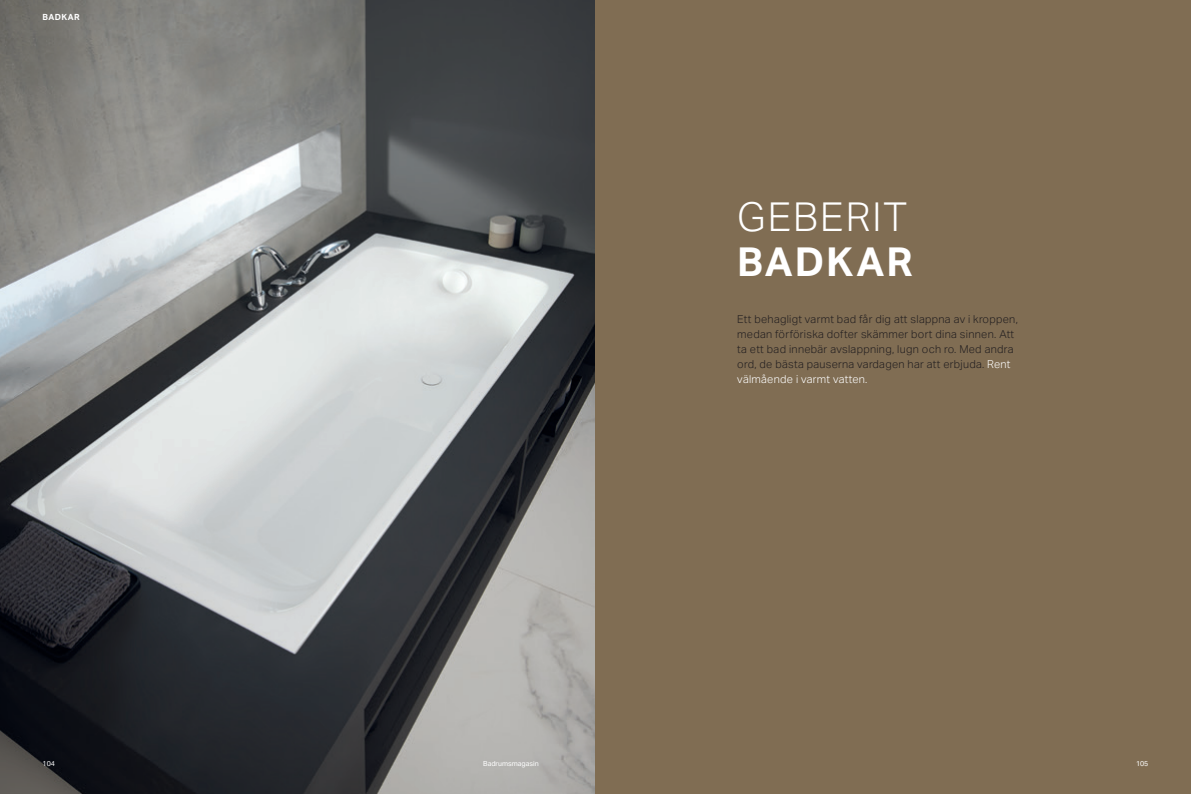
<style>
.page{position:relative;width:1191px;height:794px;background:#fff}
.page>*{position:absolute;margin:0;border:0;box-sizing:border-box;transform-origin:0 0}
.t1{font:300 40px "Aktiv Grotesk Geberit";letter-spacing:.05em;color:#fff}
.t2{font:700 40px "Aktiv Grotesk Geberit";letter-spacing:.05em;color:#fff}
.t3{font:300 11px/15px "Aktiv Grotesk Geberit";letter-spacing:.025em;color:#231f20}
.t4{font:700 8.5px "Aktiv Grotesk Geberit";letter-spacing:.05em;color:#fff}
.t5{font:7px "Aktiv Grotesk Geberit";color:#fff}
.s1{color:#fff}
</style>
<div class="page">
<img style="left:0;top:0;width:595px;height:794px">
<div style="left:595px;top:0;width:596px;height:794px;background:#806d53"></div>
<p class="t4" style="left:43px;top:12px;width:39px">BADKAR</p>
<h1 class="t1" style="left:737px;top:194px;width:171px">GEBERIT</h1>
<h1 class="t2" style="left:737px;top:237px;width:177px">BADKAR</h1>
<p class="t3" style="left:737px;top:312px;width:282px">Ett behagligt varmt bad får dig att slappna av i kroppen, medan förföriska dofter skämmer bort dina sinnen. Att ta ett bad innebär avslappning, lugn och ro. Med andra ord, de bästa pauserna vardagen har att erbjuda. <span class="s1">Rent välmående i varmt vatten.</span></p>
<p class="t5" style="left:43px;top:759px;width:14px">104</p>
<p class="t5" style="left:483px;top:759px;width:57px">Badrumsmagasin</p>
<p class="t5" style="left:1136px;top:759px;width:14px">105</p>
</div>
